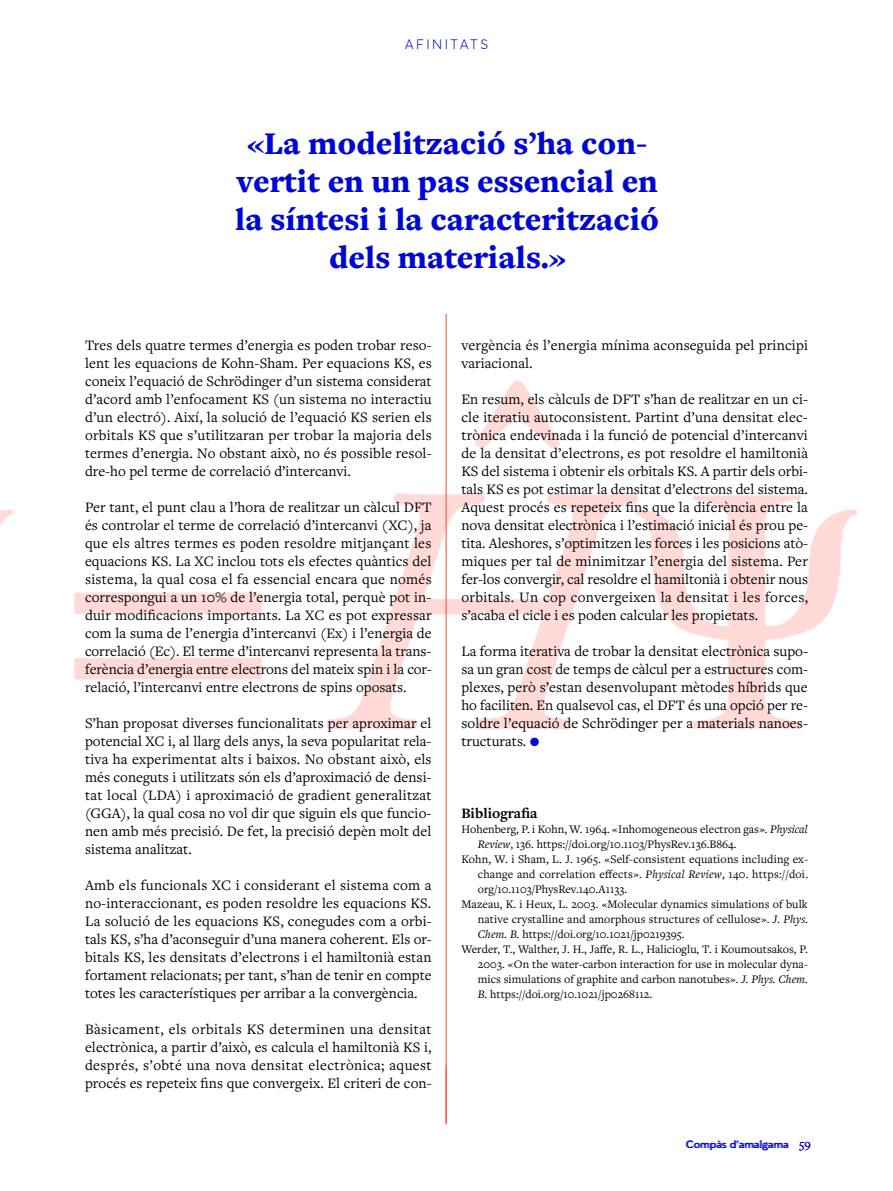
<style>
.page{position:relative;width:893px;height:1191px;background:#fff}
.page>*{position:absolute;margin:0;border:0;box-sizing:border-box;transform-origin:0 0}
.t1{font:900 32.85px/38.1px "Freight Text Pro";color:#0007d2;text-align:center}
.t2{font:15px/18px "Freight Text Pro";letter-spacing:.005em;color:#000;text-align:justify}
.t3{font:700 15px "Freight Text Pro";color:#000}
.t4{font:300 13.5px "Averta";letter-spacing:.18em;color:#0007d2}
.t5{font:12px "Freight Text Pro";color:#000}
.t6{font:10.5px "Averta";color:#0007d2}
.s1{font-family:"Averta";font-weight:600;color:#0007d2}
.s2{font-style:italic}
.s3{font-family:"Freight Text Pro";font-size:12.75px}
</style>
<div class="page">
<img style="left:0;top:313px;width:857px;height:751px">
<hr style="left:446px;top:314px;width:1px;height:810px;background:#ff4438">
<p class="t4" style="left:405px;top:36px;width:85px">AFINITATS</p>
<h1 class="t1" style="left:235px;top:123px;width:425px">«La modelització s’ha con&shy;vertit en un pas essencial en la síntesi i la caracterització dels materials.»</h1>
<p class="t2" style="left:85px;top:335px;width:348px">Tres dels quatre termes d’energia es poden trobar reso&shy;lent les equacions de Kohn-Sham. Per equacions KS, es coneix l’equació de Schrödinger d’un sistema considerat d’acord amb l’enfocament KS (un sistema no interactiu d’un electró). Així, la solució de l’equació KS serien els orbitals KS que s’utilitzaran per trobar la majoria dels termes d’energia. No obstant això, no és possible resol&shy;dre-ho pel terme de correlació d’intercanvi.</p>
<p class="t2" style="left:85px;top:497px;width:348px">Per tant, el punt clau a l’hora de realitzar un càlcul DFT és controlar el terme de correlació d’intercanvi (XC), ja que els altres termes es poden resoldre mitjançant les equacions KS. La XC inclou tots els efectes quàntics del sistema, la qual cosa el fa essencial encara que només correspongui a un 10% de l’energia total, perquè pot in&shy;duir modificacions importants. La XC es pot expressar com la suma de l’energia d’intercanvi (Ex) i l’energia de correlació (Ec). El terme d’intercanvi representa la trans&shy;ferència d’energia entre electrons del mateix spin i la cor&shy;relació, l’intercanvi entre electrons de spins oposats.</p>
<p class="t2" style="left:85px;top:713px;width:348px">S’han proposat diverses funcionalitats per aproximar el potencial XC i, al llarg dels anys, la seva popularitat rela&shy;tiva ha experimentat alts i baixos. No obstant això, els més coneguts i utilitzats són els d’aproximació de densi&shy;tat local (LDA) i aproximació de gradient generalitzat (GGA), la qual cosa no vol dir que siguin els que funcio&shy;nen amb més precisió. De fet, la precisió depèn molt del sistema analitzat.</p>
<p class="t2" style="left:85px;top:875px;width:348px">Amb els funcionals XC i considerant el sistema com a no-interaccionant, es poden resoldre les equacions KS.<br>La solució de les equacions KS, conegudes com a orbi&shy;tals KS, s’ha d’aconseguir d’una manera coherent. Els or&shy;bitals KS, les densitats d’electrons i el hamiltonià estan fortament relacionats; per tant, s’han de tenir en compte totes les característiques per arribar a la convergència.</p>
<p class="t2" style="left:85px;top:1019px;width:348px">Bàsicament, els orbitals KS determinen una densitat electrònica, a partir d’això, es calcula el hamiltonià KS i, després, s’obté una nova densitat electrònica; aquest procés es repeteix fins que convergeix. El criteri de con-</p>
<p class="t2" style="left:461px;top:335px;width:348px">vergència és l’energia mínima aconseguida pel principi variacional.</p>
<p class="t2" style="left:461px;top:389px;width:348px">En resum, els càlculs de DFT s’han de realitzar en un ci&shy;cle iteratiu autoconsistent. Partint d’una densitat elec&shy;trònica endevinada i la funció de potencial d’intercanvi de la densitat d’electrons, es pot resoldre el hamiltonià KS del sistema i obtenir els orbitals KS. A partir dels orbi&shy;tals KS es pot estimar la densitat d’electrons del sistema.<br>Aquest procés es repeteix fins que la diferència entre la nova densitat electrònica i l’estimació inicial és prou pe&shy;tita. Aleshores, s’optimitzen les forces i les posicions atò&shy;miques per tal de minimitzar l’energia del sistema. Per fer-los convergir, cal resoldre el hamiltonià i obtenir nous orbitals. Un cop convergeixen la densitat i les forces, s’acaba el cicle i es poden calcular les propietats.</p>
<p class="t2" style="left:461px;top:641px;width:348px">La forma iterativa de trobar la densitat electrònica supo&shy;sa un gran cost de temps de càlcul per a estructures com&shy;plexes, però s’estan desenvolupant mètodes híbrids que ho faciliten. En qualsevol cas, el DFT és una opció per re&shy;soldre l’equació de Schrödinger per a materials nanoes&shy;tructurats. <span class="s1">●</span></p>
<p class="t3" style="left:461px;top:803px;width:78px">Bibliografia</p>
<p class="t5" style="left:461px;top:821px;width:348px">Hohenberg, P. i Kohn, W. 1964. «Inhomogeneous electron gas». <span class="s2">Physical</span></p>
<p class="t5" style="left:478px;top:836px;width:260px"><span class="s2">Review</span>, 136. https://doi.org/10.1103/PhysRev.136.B864.</p>
<p class="t5" style="left:461px;top:851px;width:347px">Kohn, W. i Sham, L. J. 1965. «Self-consistent equations including ex-</p>
<p class="t5" style="left:478px;top:866px;width:332px">change and correlation effects». <span class="s2">Physical Review</span>, 140. https://doi.</p>
<p class="t5" style="left:478px;top:881px;width:151px">org/10.1103/PhysRev.140.A1133.</p>
<p class="t5" style="left:461px;top:896px;width:348px">Mazeau, K. i Heux, L. 2003. «Molecular dynamics simulations of bulk</p>
<p class="t5" style="left:478px;top:911px;width:332px">native crystalline and amorphous structures of cellulose». <span class="s2">J. Phys.</span></p>
<p class="t5" style="left:478px;top:926px;width:208px"><span class="s2">Chem. B.</span> https://doi.org/10.1021/jp0219395.</p>
<p class="t5" style="left:461px;top:941px;width:348px">Werder, T., Walther, J. H., Jaffe, R. L., Halicioglu, T. i Koumoutsakos, P.</p>
<p class="t5" style="left:478px;top:956px;width:332px">2003. «On the water-carbon interaction for use in molecular dyna-</p>
<p class="t5" style="left:478px;top:971px;width:332px">mics simulations of graphite and carbon nanotubes». <span class="s2">J. Phys. Chem.</span></p>
<p class="t5" style="left:478px;top:986px;width:176px"><span class="s2">B.</span> https://doi.org/10.1021/jp0268112.</p>
<p class="t6" style="left:686px;top:1137px;width:127px">Compàs d’amalgama <span class="s3">59</span></p>
</div>
